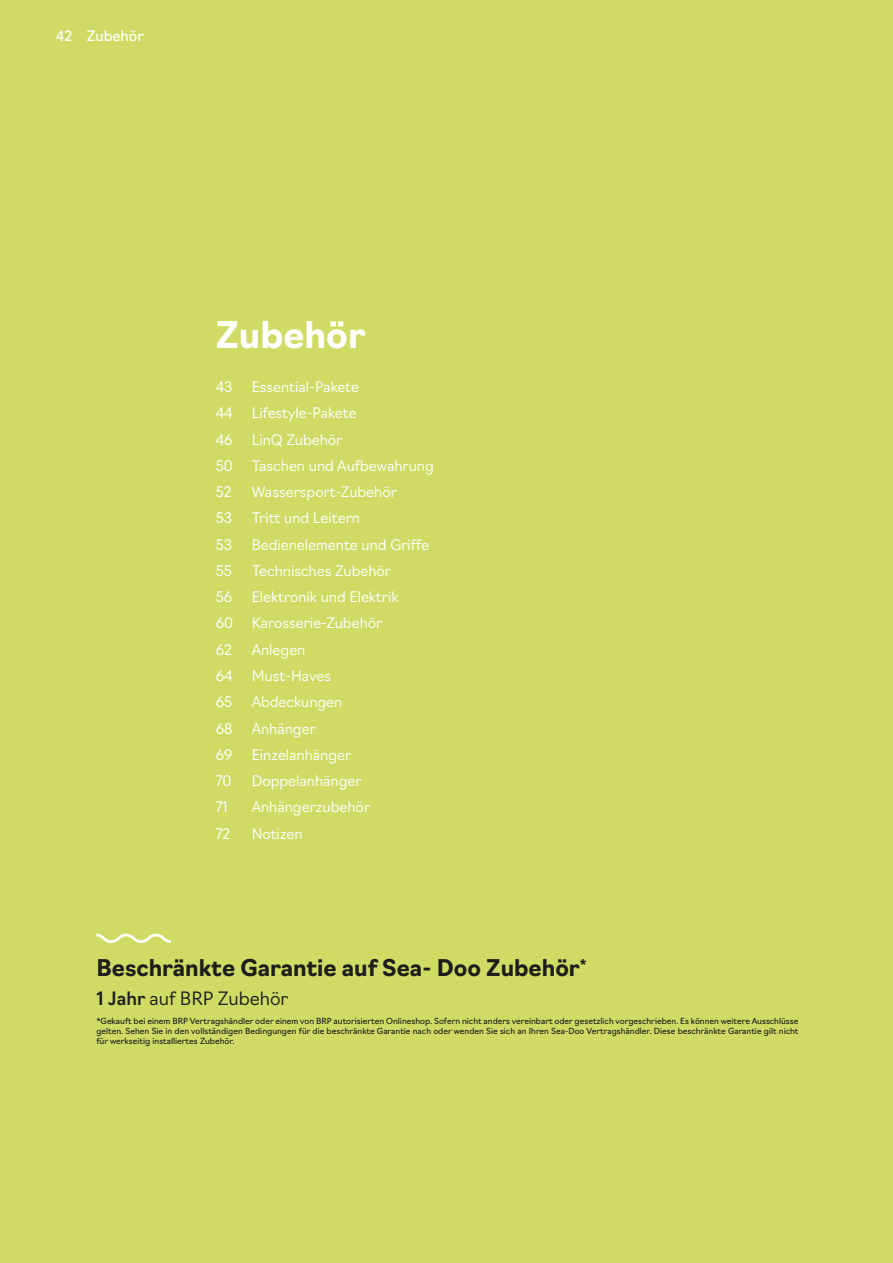
<style>
.page{position:relative;width:893px;height:1263px;background:#fff}
.page>*{position:absolute;margin:0;border:0;box-sizing:border-box;transform-origin:0 0}
.t1{font:700 36px "Navigo";color:#fff}
.t2{font:700 22.5px "Navigo";color:#1d1d1b}
.t3{font:300 18px "Navigo";color:#1d1d1b}
.t4{font:300 14.25px "Navigo";color:#fff}
.FOLIO-LEFT{font:14.25px "Navigo";color:#fff}
.LEGAL{font:8.25px/9.9px "Navigo";color:#1d1d1b;text-align:justify}
.s1{font-weight:500}
</style>
<div class="page">
<div style="left:0;top:37px;width:893px;height:1226px;background:#d0db65"></div>
<svg style="left:96px;top:934px;width:75px;height:9px"></svg>
<div style="left:0;top:0;width:893px;height:54px;background:#d0db65"></div>
<p class="FOLIO-LEFT" style="left:56px;top:24px;width:89px">42 Zubehör</p>
<p class="t1" style="left:216px;top:307px;width:151px">Zubehör</p>
<p class="t4" style="left:216px;top:376px;width:18px">43</p>
<p class="t4" style="left:252px;top:376px;width:109px">Essential-Pakete</p>
<p class="t4" style="left:216px;top:402px;width:19px">44</p>
<p class="t4" style="left:252px;top:402px;width:106px">Lifestyle-Pakete</p>
<p class="t4" style="left:216px;top:428px;width:18px">46</p>
<p class="t4" style="left:252px;top:428px;width:92px">LinQ Zubehör</p>
<p class="t4" style="left:216px;top:454px;width:19px">50</p>
<p class="t4" style="left:252px;top:454px;width:184px">Taschen und Aufbewahrung</p>
<p class="t4" style="left:216px;top:481px;width:17px">52</p>
<p class="t4" style="left:252px;top:481px;width:147px">Wassersport-Zubehör</p>
<p class="t4" style="left:216px;top:507px;width:18px">53</p>
<p class="t4" style="left:252px;top:507px;width:110px">Tritt und Leitern</p>
<p class="t4" style="left:216px;top:533px;width:18px">53</p>
<p class="t4" style="left:252px;top:533px;width:179px">Bedienelemente und Griffe</p>
<p class="t4" style="left:216px;top:559px;width:17px">55</p>
<p class="t4" style="left:252px;top:559px;width:141px">Technisches Zubehör</p>
<p class="t4" style="left:216px;top:586px;width:18px">56</p>
<p class="t4" style="left:252px;top:586px;width:148px">Elektronik und Elektrik</p>
<p class="t4" style="left:216px;top:612px;width:19px">60</p>
<p class="t4" style="left:252px;top:612px;width:132px">Karosserie-Zubehör</p>
<p class="t4" style="left:216px;top:638px;width:18px">62</p>
<p class="t4" style="left:252px;top:638px;width:55px">Anlegen</p>
<p class="t4" style="left:216px;top:664px;width:18px">64</p>
<p class="t4" style="left:252px;top:664px;width:81px">Must-Haves</p>
<p class="t4" style="left:216px;top:691px;width:18px">65</p>
<p class="t4" style="left:252px;top:691px;width:92px">Abdeckungen</p>
<p class="t4" style="left:216px;top:717px;width:18px">68</p>
<p class="t4" style="left:252px;top:717px;width:66px">Anhänger</p>
<p class="t4" style="left:216px;top:743px;width:18px">69</p>
<p class="t4" style="left:252px;top:743px;width:101px">Einzelanhänger</p>
<p class="t4" style="left:216px;top:769px;width:17px">70</p>
<p class="t4" style="left:252px;top:769px;width:112px">Doppelanhänger</p>
<p class="t4" style="left:216px;top:796px;width:14px">71</p>
<p class="t4" style="left:252px;top:796px;width:120px">Anhängerzubehör</p>
<p class="t4" style="left:216px;top:822px;width:16px">72</p>
<p class="t4" style="left:252px;top:822px;width:53px">Notizen</p>
<p class="t2" style="left:96px;top:950px;width:492px">Beschränkte Garantie auf Sea‑ Doo Zubehör<sup>*</sup></p>
<p class="t3" style="left:96px;top:984px;width:194px"><span class="s1">1 Jahr</span> auf BRP Zubehör</p>
<p class="LEGAL" style="left:96px;top:1016px;width:704px">*Gekauft bei einem BRP Vertragshändler oder einem von BRP autorisierten Onlineshop. Sofern nicht anders vereinbart oder gesetzlich vorgeschrieben. Es können weitere Ausschlüsse gelten. Sehen Sie in den vollständigen Bedingungen für die beschränkte Garantie nach oder wenden Sie sich an Ihren Sea‑Doo Vertragshändler. Diese beschränkte Garantie gilt nicht für werkseitig installiertes Zubehör.</p>
</div>
